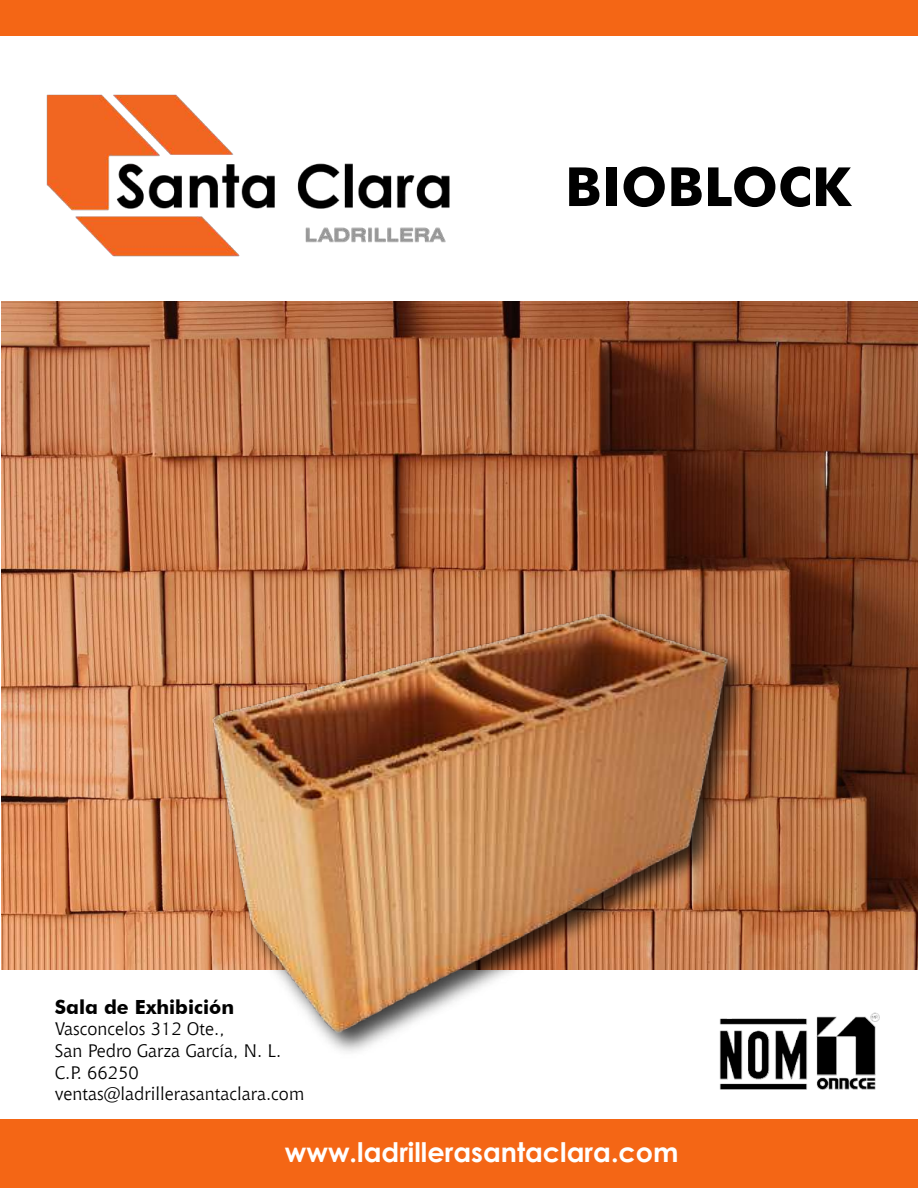
<style>
.page{position:relative;width:918px;height:1188px;background:#fff}
.page>*{position:absolute;margin:0;border:0;box-sizing:border-box;transform-origin:0 0}
.t1{font:700 54px "Futura BT";color:#000}
.t2{font:700 27px "Century Gothic";color:#fff}
.t3{font:700 19.5px "Futura BT";color:#000}
.t4{font:18px/21.6px "Chianti BT";color:#000}
</style>
<div class="page">
<img style="left:1px;top:301px;width:917px;height:668px">
<div style="left:0;top:0;width:918px;height:35px;background:#f46615"></div>
<div style="left:0;top:1120px;width:918px;height:68px;background:#f46615"></div>
<img style="left:46px;top:94px;width:404px;height:163px">
<img style="left:719px;top:1077px;width:157px;height:13px">
<img style="left:35px;top:510px;width:850px;height:567px">
<h1 class="t1" style="left:565px;top:154px;width:287px">BIOBLOCK</h1>
<p class="t3" style="left:55px;top:995px;width:181px">Sala de Exhibición</p>
<p class="t4" style="left:55px;top:1018px;width:251px">Vasconcelos 312 Ote.,<br>San Pedro Garza García, N. L.<br>C.P. 66250 ventas@ladrillerasantaclara.com</p>
<h2 class="t2" style="left:285px;top:1132px;width:395px">www.ladrillerasantaclara.com</h2>
</div>
